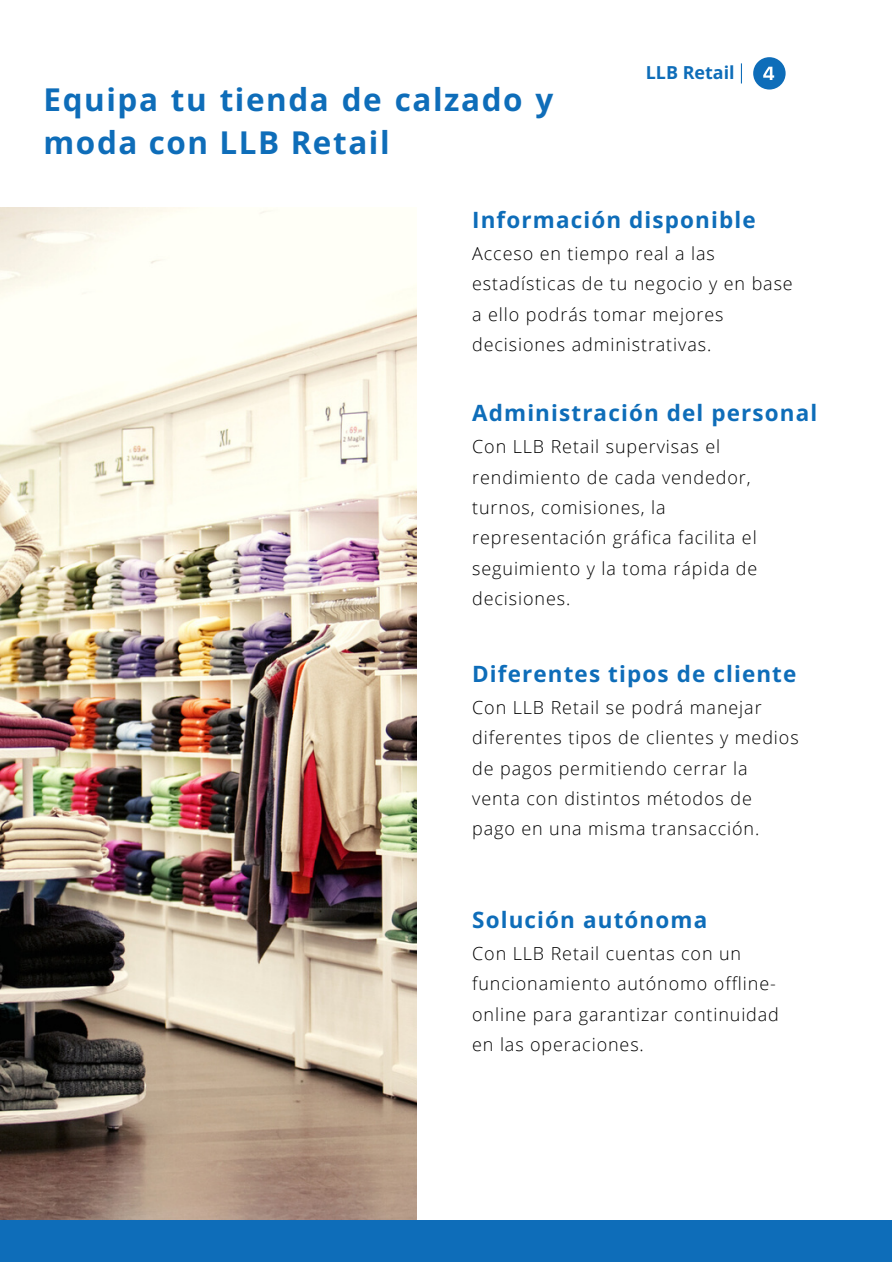
<style>
.page{position:relative;width:893px;height:1264px;background:#fff}
.page>*{position:absolute;margin:0;border:0;box-sizing:border-box;transform-origin:0 0}
.t1{font:700 31.5px/42.8px "Open Sans";letter-spacing:.05em;color:#0e6db9}
.t2{font:700 22.5px "Open Sans";letter-spacing:.05em;color:#0e6db9}
.t3{font:300 18px/30.3px "Open Sans";letter-spacing:.05em;color:#000}
.t4{font:700 17.85px "Open Sans";color:#0e6db9}
</style>
<div class="page">
<img style="left:0;top:207px;width:417px;height:1012px">
<div style="left:0;top:1219px;width:891px;height:42px;background:#0e6db9"></div>
<hr style="left:740px;top:63px;width:2px;height:20px;background:#0e6db9">
<svg style="left:753px;top:57px;width:32px;height:33px"></svg>
<h1 class="t1" style="left:44px;top:77px;width:511px">Equipa tu tienda de calzado y moda con LLB Retail</h1>
<p class="t4" style="left:645px;top:60px;width:90px">LLB Retail</p>
<p class="t2" style="left:472px;top:203px;width:285px">Información disponible</p>
<p class="t3" style="left:472px;top:238px;width:322px">Acceso en tiempo real a las estadísticas de tu negocio y en base a ello podrás tomar mejores decisiones administrativas.</p>
<p class="t2" style="left:472px;top:397px;width:346px">Administración del personal</p>
<p class="t3" style="left:472px;top:431px;width:287px">Con LLB Retail supervisas el rendimiento de cada vendedor, turnos, comisiones, la representación gráfica facilita el seguimiento y la toma rápida de decisiones.</p>
<p class="t2" style="left:472px;top:657px;width:326px">Diferentes tipos de cliente</p>
<p class="t3" style="left:472px;top:691px;width:328px">Con LLB Retail se podrá manejar diferentes tipos de clientes y medios de pagos permitiendo cerrar la venta con distintos métodos de pago en una misma transacción.</p>
<p class="t2" style="left:472px;top:903px;width:236px">Solución autónoma</p>
<p class="t3" style="left:472px;top:938px;width:308px">Con LLB Retail cuentas con un funcionamiento autónomo offline&shy;online para garantizar continuidad en las operaciones.</p>
</div>
